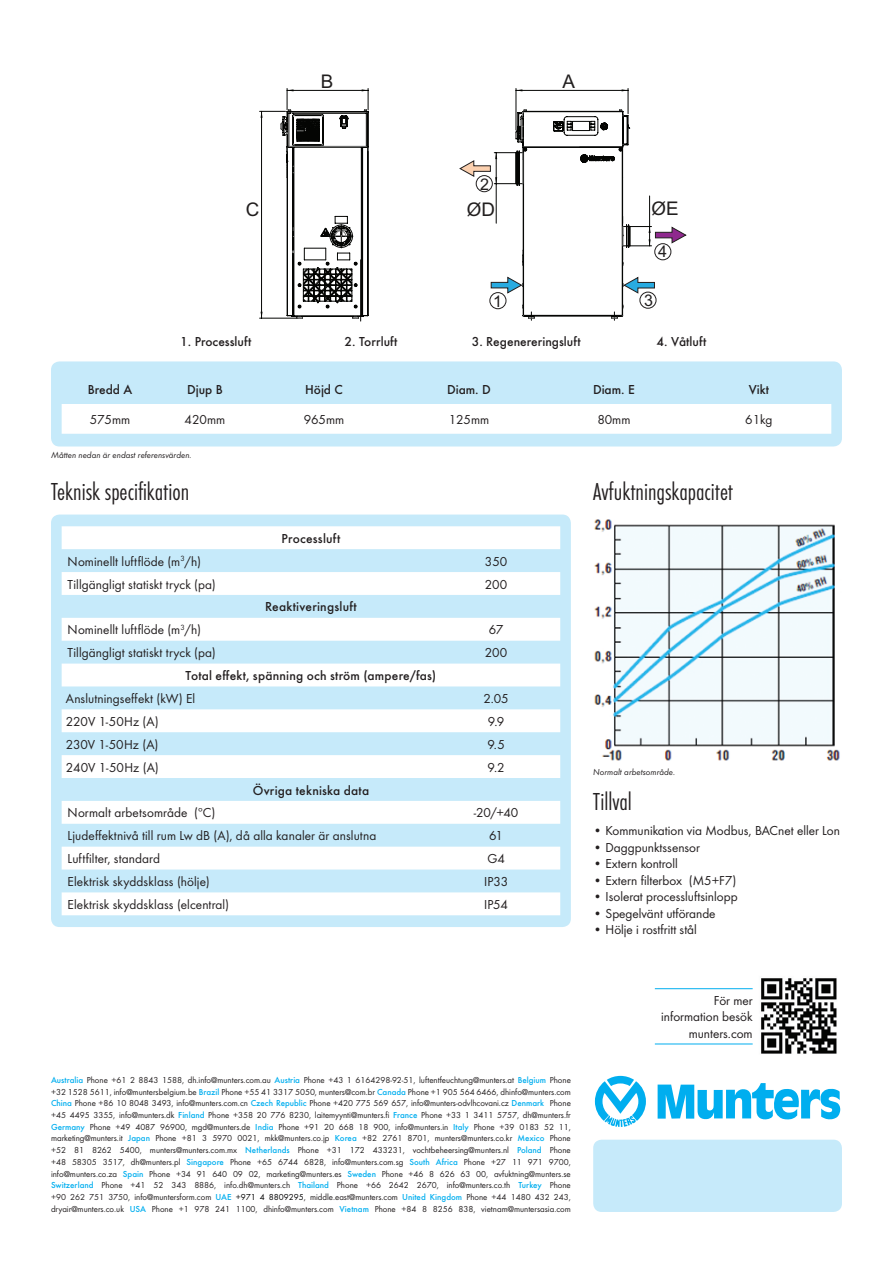
<style>
.page{position:relative;width:893px;height:1263px;background:#fff}
.page>*{position:absolute;margin:0;border:0;box-sizing:border-box;transform-origin:0 0}
.t1{font:300 25.5px "Futura Con";color:#231f20}
.t2{font:18.75px "Arial";color:#211e1e}
.t3{font:16.05px "Arial";color:#211e1e}
.t4{font:13.5px/16.2px "Futura Boo";letter-spacing:.005em;color:#231f20;text-align:right}
.t5{font:500 13.5px "Futura";letter-spacing:.015em;color:#231f20}
.t6{font:9px/11.7px "Futura Boo";color:#231f20;text-align:justify}
.t7{font:9px "Futura Boo Obl";color:#231f20}
.s1{font-family:"Futura";font-weight:500;color:#00aeef}
.s2{color:#000}
</style>
<div class="page">
<svg style="left:260px;top:88px;width:109px;height:231px"></svg>
<hr style="left:360px;top:260px;width:1px;height:61px;background:#040503">
<svg style="left:459px;top:88px;width:228px;height:232px"></svg>
<div style="left:476px;top:175px;width:17px;height:17px;border:1px solid #211e1e;border-radius:50%"></div>
<div style="left:51px;top:361px;width:791px;height:85px;background:#c6eafa;border-radius:9px"></div>
<div style="left:62px;top:404px;width:769px;height:30px;background:#fff"></div>
<div style="left:51px;top:514px;width:520px;height:413px;background:#c6eafa;border-radius:9px"></div>
<svg style="left:62px;top:526px;width:498px;height:389px;fill:#fff"></svg>
<svg style="left:658px;top:1083px;width:182px;height:37px"></svg>
<svg style="left:595px;top:1076px;width:51px;height:51px"></svg>
<div style="left:593px;top:1140px;width:249px;height:72px;background:#c6eafa;border-radius:9px"></div>
<img style="left:594px;top:519px;width:246px;height:242px">
<img style="left:761px;top:978px;width:76px;height:76px">
<hr style="left:655px;top:988px;width:98px;height:1px;background:#00aeef">
<hr style="left:655px;top:1044px;width:98px;height:1px;background:#00aeef">
<h2 class="t2" style="left:246px;top:198px;width:15px">C</h2>
<h2 class="t2" style="left:321px;top:70px;width:14px">B</h2>
<h3 class="t3" style="left:480px;top:173px;width:10px">2</h3>
<h2 class="t2" style="left:467px;top:198px;width:30px">ØD</h2>
<h2 class="t2" style="left:563px;top:70px;width:14px">A</h2>
<h2 class="t2" style="left:651px;top:196px;width:29px">ØE</h2>
<h3 class="t3" style="left:658px;top:241px;width:10px">4</h3>
<h3 class="t3" style="left:493px;top:290px;width:10px">1</h3>
<h3 class="t3" style="left:644px;top:290px;width:10px">3</h3>
<h3 class="t5" style="left:180px;top:334px;width:73px">1. Processluft</h3>
<h3 class="t5" style="left:345px;top:334px;width:54px">2. Torrluft</h3>
<h3 class="t5" style="left:472px;top:334px;width:110px">3. Regenereringsluft</h3>
<h3 class="t5" style="left:657px;top:334px;width:51px">4. Våtluft</h3>
<h3 class="t5" style="left:88px;top:382px;width:46px">Bredd A</h3>
<h3 class="t5" style="left:187px;top:382px;width:37px">Djup B</h3>
<h3 class="t5" style="left:305px;top:382px;width:39px">Höjd C</h3>
<h3 class="t5" style="left:447px;top:382px;width:45px">Diam. D</h3>
<h3 class="t5" style="left:593px;top:382px;width:43px">Diam. E</h3>
<h3 class="t5" style="left:749px;top:382px;width:22px">Vikt</h3>
<h3 class="t4" style="left:90px;top:411px;width:42px">575mm</h3>
<h3 class="t4" style="left:185px;top:411px;width:42px">420mm</h3>
<h3 class="t4" style="left:304px;top:411px;width:42px">965mm</h3>
<h3 class="t4" style="left:449px;top:411px;width:42px">125mm</h3>
<h3 class="t4" style="left:597px;top:411px;width:35px">80mm</h3>
<h3 class="t4" style="left:745px;top:411px;width:29px">61kg</h3>
<p class="t7" style="left:51px;top:450px;width:142px">Måtten nedan är endast referensvärden.</p>
<h1 class="t1" style="left:51px;top:476px;width:140px">Teknisk specifikation</h1>
<h3 class="t5" style="left:282px;top:530px;width:60px">Processluft</h3>
<h3 class="t4" style="left:68px;top:553px;width:135px">Nominellt luftflöde (m<sup>3</sup>/h)</h3>
<h3 class="t4" style="left:485px;top:553px;width:24px">350</h3>
<h3 class="t4" style="left:68px;top:576px;width:150px">Tillgängligt statiskt tryck (pa)</h3>
<h3 class="t4" style="left:485px;top:576px;width:24px">200</h3>
<h3 class="t5" style="left:265px;top:599px;width:93px">Reaktiveringsluft</h3>
<h3 class="t4" style="left:68px;top:622px;width:135px">Nominellt luftflöde (m<sup>3</sup>/h)</h3>
<h3 class="t4" style="left:489px;top:622px;width:16px">67</h3>
<h3 class="t4" style="left:68px;top:644px;width:150px">Tillgängligt statiskt tryck (pa)</h3>
<h3 class="t4" style="left:485px;top:644px;width:24px">200</h3>
<h3 class="t5" style="left:186px;top:668px;width:252px">Total effekt, spänning och ström (ampere/fas)</h3>
<h3 class="t4" style="left:66px;top:690px;width:131px">Anslutningseffekt (kW) El</h3>
<h3 class="t4" style="left:483px;top:690px;width:27px">2.05</h3>
<h3 class="t4" style="left:66px;top:713px;width:94px">220V 1-50Hz (A)</h3>
<h3 class="t4" style="left:488px;top:713px;width:18px">9.9</h3>
<h3 class="t4" style="left:66px;top:736px;width:94px">230V 1-50Hz (A)</h3>
<h3 class="t4" style="left:487px;top:736px;width:19px">9.5</h3>
<h3 class="t4" style="left:66px;top:759px;width:94px">240V 1-50Hz (A)</h3>
<h3 class="t4" style="left:487px;top:759px;width:19px">9.2</h3>
<h3 class="t5" style="left:253px;top:782px;width:118px">Övriga tekniska data</h3>
<h3 class="t4" style="left:68px;top:805px;width:149px">Normalt arbetsområde (ºC)</h3>
<h3 class="t4" style="left:474px;top:805px;width:46px">-20/+40</h3>
<h3 class="t4" style="left:68px;top:828px;width:310px">Ljudeffektnivå till rum Lw dB (A), då alla kanaler är anslutna</h3>
<h3 class="t4" style="left:489px;top:828px;width:15px">61</h3>
<h3 class="t4" style="left:68px;top:850px;width:94px">Luftfilter, standard</h3>
<h3 class="t4" style="left:487px;top:850px;width:19px">G4</h3>
<h3 class="t4" style="left:68px;top:873px;width:144px">Elektrisk skyddsklass (hölje)</h3>
<h3 class="t4" style="left:484px;top:873px;width:26px">IP33</h3>
<h3 class="t4" style="left:68px;top:896px;width:163px">Elektrisk skyddsklass (elcentral)</h3>
<h3 class="t4" style="left:484px;top:896px;width:26px">IP54</h3>
<h1 class="t1" style="left:593px;top:476px;width:141px">Avfuktningskapacitet</h1>
<p class="t7" style="left:593px;top:767px;width:84px">Normalt arbetsområde.</p>
<h1 class="t1" style="left:593px;top:787px;width:40px">Tillval</h1>
<h3 class="t4" style="left:593px;top:822px;width:248px">• Kommunikation via Modbus, BACnet eller Lon</h3>
<h3 class="t4" style="left:593px;top:839px;width:108px">• Daggpunktssensor</h3>
<h3 class="t4" style="left:593px;top:855px;width:86px">• Extern kontroll</h3>
<h3 class="t4" style="left:593px;top:872px;width:145px">• Extern filterbox (M5+F7)</h3>
<h3 class="t4" style="left:593px;top:888px;width:146px">• Isolerat processluftsinlopp</h3>
<h3 class="t4" style="left:593px;top:905px;width:124px">• Spegelvänt utförande</h3>
<h3 class="t4" style="left:593px;top:921px;width:105px">• Hölje i rostfritt stål</h3>
<p class="t6" style="left:51px;top:1074px;width:521px"><span class="s1">Australia</span> Phone +61 2 8843 1588, dh.info@munters.com.au <span class="s1">Austria</span> Phone +43 1 6164298-92-51, luftentfeuchtung@munters.at <span class="s1">Belgium</span> Phone +32 1528 5611, info@muntersbelgium.be <span class="s1">Brazil</span> Phone +55 41 3317 5050, munters@com.br <span class="s1">Canada</span> Phone +1 905 564 6466, dhinfo@munters.com <span class="s1">China</span> Phone +86 10 8048 3493, info@munters.com.cn <span class="s1">Czech Republic</span> Phone +420 775 569 657, info@munters-odvlhcovani.cz <span class="s1">Denmark</span> Phone +45 4495 3355, info@munters.dk <span class="s1">Finland</span> Phone +358 20 776 8230, laitemyynti@munters.fi <span class="s1">France</span> Phone +33 1 3411 5757, dh@munters.fr <span class="s1">Germany</span> Phone +49 4087 96900, mgd@munters.de <span class="s1">India</span> Phone +91 20 668 18 900, info@munters.in <span class="s1">Italy</span> Phone +39 0183 52 11, marketing@munters.it <span class="s1">Japan</span> Phone +81 3 5970 0021, mkk@munters.co.jp <span class="s1">Korea</span> +82 2761 8701, munters@munters.co.kr <span class="s1">Mexico</span> Phone +52 81 8262 5400, munters@munters.com.mx <span class="s1">Netherlands</span> Phone +31 172 433231, vochtbeheersing@munters.nl <span class="s1">Poland</span> Phone +48 58305 3517, dh@munters.pl <span class="s1">Singapore</span> Phone +65 6744 6828, info@munters.com.sg <span class="s1">South Africa</span> Phone +27 11 971 9700, info@munters.co.za <span class="s1">Spain</span> Phone +34 91 640 09 02, marketing@munters.es <span class="s1">Sweden</span> Phone +46 8 626 63 00, avfuktning@munters.se <span class="s1">Switzerland</span> Phone +41 52 343 8886, info.dh@munters.ch <span class="s1">Thailand</span> Phone +66 2642 2670, info@munters.co.th <span class="s1">Turkey</span> Phone +90 262 751 3750, info@muntersform.com <span class="s1">UAE</span> <span class="s2">+971 4 8809295</span>, middle.east@munters.com <span class="s1">United Kingdom</span> Phone +44 1480 432 243, dryair@munters.co.uk <span class="s1">USA</span> Phone +1 978 241 1100, dhinfo@munters.com <span class="s1">Vietnam</span> Phone +84 8 8256 838, vietnam@muntersasia.com</p>
<h3 class="t4" style="left:661px;top:992px;width:93px">För mer information besök munters.com</h3>
</div>
